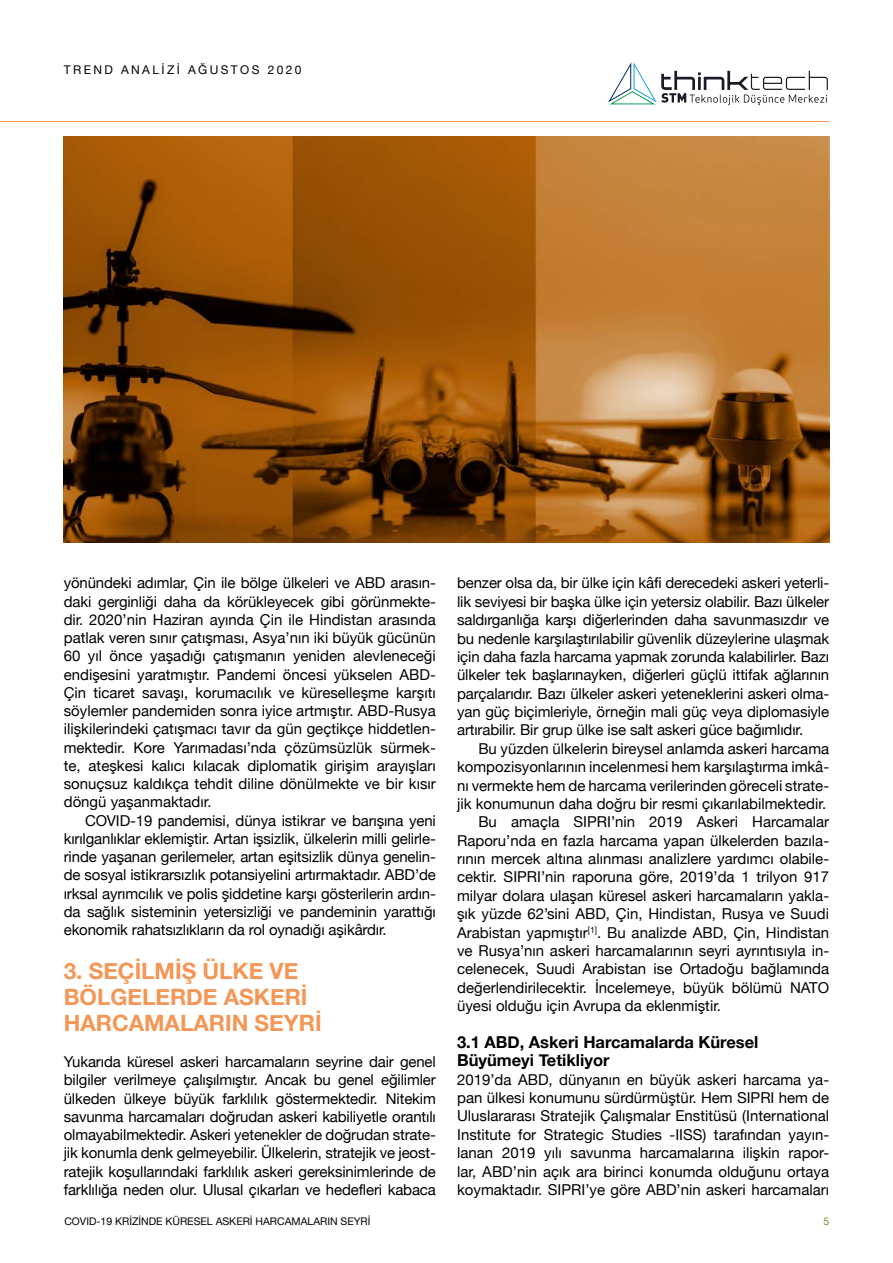
<style>
.page{position:relative;width:893px;height:1263px;background:#fff}
.page>*{position:absolute;margin:0;border:0;box-sizing:border-box;transform-origin:0 0}
.t1{font:700 22.5px/25.8px "Helvetica Neue";color:#f49655}
.t2{font:700 16.5px/18.5px "Helvetica Neue";color:#000}
.t3{font:15px/18.3px "Helvetica Neue";color:#000;text-align:justify}
.t4{font:12px "Helvetica Neue";letter-spacing:.2em;color:#000}
.t5{font:10.5px "Helvetica Neue";color:#000}
.t6{font:10.5px "Helvetica Neue";color:#768d2e}
</style>
<div class="page">
<hr style="left:0;top:121px;width:829px;height:1px;background:#f49655">
<svg style="left:608px;top:62px;width:220px;height:43px"></svg>
<img style="left:64px;top:136px;width:765px;height:406px">
<p class="t4" style="left:64px;top:61px;width:239px">TREND ANALİZİ AĞUSTOS 2020</p>
<p class="t3" style="left:64px;top:575px;width:374px">yönündeki adımlar, Çin ile bölge ülkeleri ve ABD arasın&shy;daki gerginliği daha da körükleyecek gibi görünmekte&shy;dir. 2020’nin Haziran ayında Çin ile Hindistan arasında patlak veren sınır çatışması, Asya’nın iki büyük gücünün 60 yıl önce yaşadığı çatışmanın yeniden alevleneceği endişesini yaratmıştır. Pandemi öncesi yükselen ABD-Çin ticaret savaşı, korumacılık ve küreselleşme karşıtı söylemler pandemiden sonra iyice artmıştır. ABD-Rusya ilişkilerindeki çatışmacı tavır da gün geçtikçe hiddetlen&shy;mektedir. Kore Yarımadası’nda çözümsüzlük sürmek&shy;te, ateşkesi kalıcı kılacak diplomatik girişim arayışları sonuçsuz kaldıkça tehdit diline dönülmekte ve bir kısır döngü yaşanmaktadır.</p>
<p class="t3" style="left:64px;top:812px;width:374px;text-indent:21px">COVID-19 pandemisi, dünya istikrar ve barışına yeni kırılganlıklar eklemiştir. Artan işsizlik, ülkelerin milli gelirle&shy;rinde yaşanan gerilemeler, artan eşitsizlik dünya genelin&shy;de sosyal istikrarsızlık potansiyelini artırmaktadır. ABD’de ırksal ayrımcılık ve polis şiddetine karşı gösterilerin ardın&shy;da sağlık sisteminin yetersizliği ve pandeminin yarattığı ekonomik rahatsızlıkların da rol oynadığı aşikârdır.</p>
<h1 class="t1" style="left:64px;top:959px;width:259px">3. SEÇİLMİŞ ÜLKE VE<br>BÖLGELERDE ASKERİ<br>HARCAMALARIN SEYRİ</h1>
<p class="t3" style="left:64px;top:1053px;width:374px">Yukarıda küresel askeri harcamaların seyrine dair genel bilgiler verilmeye çalışılmıştır. Ancak bu genel eğilimler ülkeden ülkeye büyük farklılık göstermektedir. Nitekim savunma harcamaları doğrudan askeri kabiliyetle orantılı olmayabilmektedir. Askeri yetenekler de doğrudan strate&shy;jik konumla denk gelmeyebilir. Ülkelerin, stratejik ve jeost&shy;ratejik koşullarındaki farklılık askeri gereksinimlerinde de farklılığa neden olur. Ulusal çıkarları ve hedefleri kabaca</p>
<p class="t3" style="left:457px;top:575px;width:374px">benzer olsa da, bir ülke için kâfi derecedeki askeri yeterli&shy;lik seviyesi bir başka ülke için yetersiz olabilir. Bazı ülkeler saldırganlığa karşı diğerlerinden daha savunmasızdır ve bu nedenle karşılaştırılabilir güvenlik düzeylerine ulaşmak için daha fazla harcama yapmak zorunda kalabilirler. Bazı ülkeler tek başlarınayken, diğerleri güçlü ittifak ağlarının parçalarıdır. Bazı ülkeler askeri yeteneklerini askeri olma&shy;yan güç biçimleriyle, örneğin mali güç veya diplomasiyle artırabilir. Bir grup ülke ise salt askeri güce bağımlıdır.</p>
<p class="t3" style="left:478px;top:740px;width:352px">Bu yüzden ülkelerin bireysel anlamda askeri harcama</p>
<p class="t3" style="left:457px;top:758px;width:374px">kompozisyonlarının incelenmesi hem karşılaştırma imkâ-</p>
<p class="t3" style="left:457px;top:777px;width:374px">nı vermekte hem de harcama verilerinden göreceli strate-</p>
<p class="t3" style="left:457px;top:795px;width:371px">jik konumunun daha doğru bir resmi çıkarılabilmektedir.</p>
<p class="t3" style="left:478px;top:814px;width:352px">Bu amaçla SIPRI’nin 2019 Askeri Harcamalar</p>
<p class="t3" style="left:457px;top:832px;width:374px">Raporu’nda en fazla harcama yapan ülkelerden bazıla-</p>
<p class="t3" style="left:457px;top:850px;width:374px">rının mercek altına alınması analizlere yardımcı olabile-</p>
<p class="t3" style="left:457px;top:869px;width:374px">cektir. SIPRI’nin raporuna göre, 2019’da 1 trilyon 917</p>
<p class="t3" style="left:457px;top:887px;width:374px">milyar dolara ulaşan küresel askeri harcamaların yakla-</p>
<p class="t3" style="left:457px;top:905px;width:374px">şık yüzde 62’sini ABD, Çin, Hindistan, Rusya ve Suudi</p>
<p class="t3" style="left:457px;top:924px;width:374px">Arabistan yapmıştır<sup>[1]</sup>. Bu analizde ABD, Çin, Hindistan</p>
<p class="t3" style="left:457px;top:942px;width:374px">ve Rusya’nın askeri harcamalarının seyri ayrıntısıyla in-</p>
<p class="t3" style="left:457px;top:961px;width:374px">celenecek, Suudi Arabistan ise Ortadoğu bağlamında</p>
<p class="t3" style="left:457px;top:979px;width:374px">değerlendirilecektir. İncelemeye, büyük bölümü NATO</p>
<p class="t3" style="left:457px;top:997px;width:265px">üyesi olduğu için Avrupa da eklenmiştir.</p>
<p class="t2" style="left:457px;top:1033px;width:303px">3.1 ABD, Askeri Harcamalarda Küresel<br>Büyümeyi Tetikliyor</p>
<p class="t3" style="left:457px;top:1071px;width:374px">2019’da ABD, dünyanın en büyük askeri harcama ya&shy;pan ülkesi konumunu sürdürmüştür. Hem SIPRI hem de Uluslararası Stratejik Çalışmalar Enstitüsü (International Institute for Strategic Studies -IISS) tarafından yayın&shy;lanan 2019 yılı savunma harcamalarına ilişkin rapor&shy;lar, ABD’nin açık ara birinci konumda olduğunu ortaya koymaktadır. SIPRI’ye göre ABD’nin askeri harcamaları</p>
<p class="t5" style="left:64px;top:1214px;width:308px">COVID-19 KRİZİNDE KÜRESEL ASKERİ HARCAMALARIN SEYRİ</p>
<p class="t6" style="left:823px;top:1214px;width:7px">5</p>
</div>
